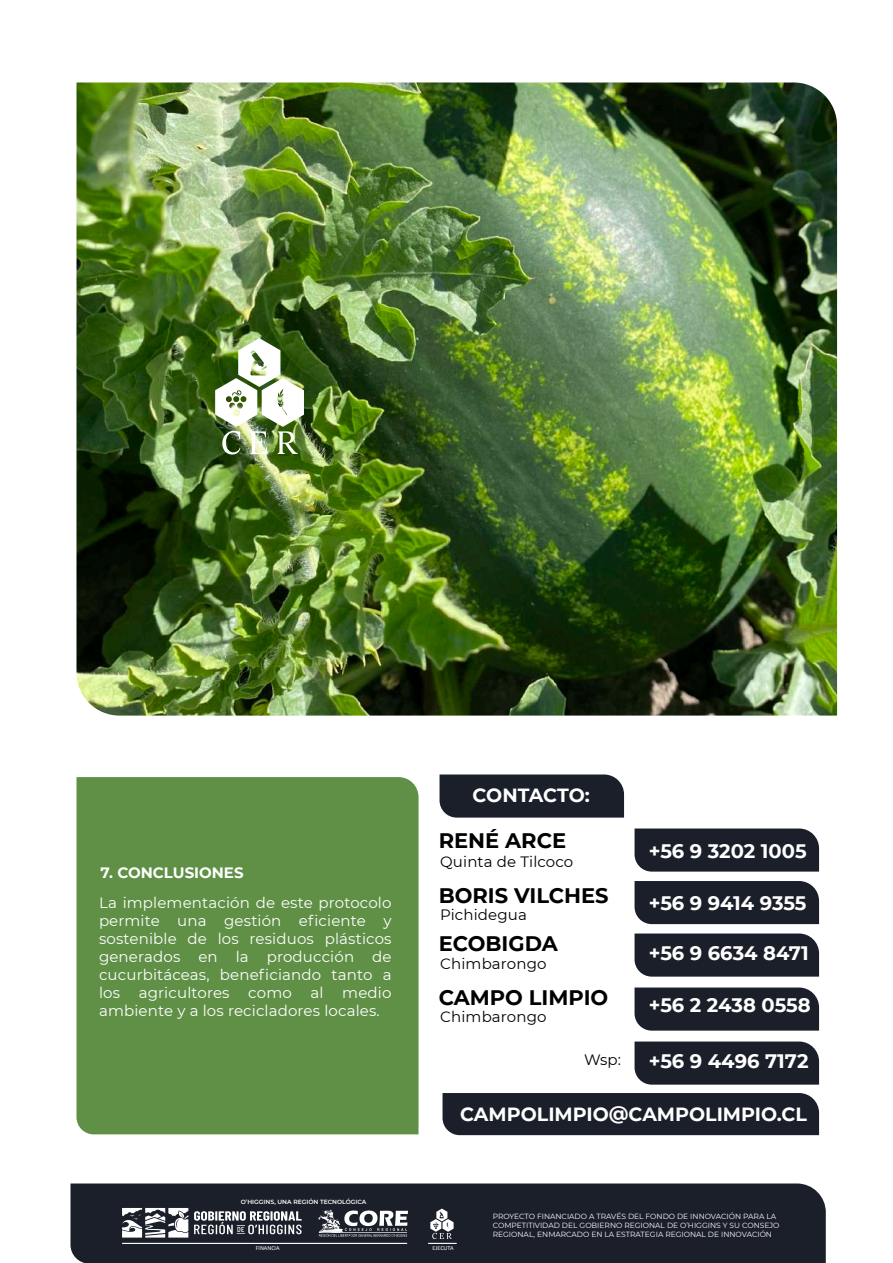
<style>
.page{position:relative;width:893px;height:1263px;background:#fff}
.page>*{position:absolute;margin:0;border:0;box-sizing:border-box;transform-origin:0 0}
.t1{font:700 21px "Montserrat";color:#000001}
.t2{font:700 19.5px "Montserrat";color:#fff}
.t3{font:700 19.05px "Montserrat";color:#fff}
.t4{font:15px/18px "Montserrat";letter-spacing:.01em;color:#fff;text-align:justify}
.t5{font:15px "Montserrat";letter-spacing:.01em;color:#000001}
.t6{font:700 15px "Montserrat";color:#fff}
.t7{font:7.5px/9px "Montserrat";color:#fff}
.t8{font:600 6px "Montserrat";color:#fff}
.t9{font:6px "Calibri";color:#fff}
</style>
<div class="page">
<div style="left:76px;top:777px;width:342px;height:357px;background:#5f9046"></div>
<div style="left:634px;top:828px;width:185px;height:44px;background:#1b1f2a"></div>
<div style="left:634px;top:881px;width:185px;height:43px;background:#1b1f2a"></div>
<div style="left:634px;top:933px;width:185px;height:44px;background:#1b1f2a"></div>
<div style="left:634px;top:987px;width:185px;height:44px;background:#1b1f2a"></div>
<div style="left:634px;top:1041px;width:185px;height:44px;background:#1b1f2a"></div>
<div style="left:440px;top:774px;width:184px;height:44px;background:#1b1f2a"></div>
<div style="left:442px;top:1093px;width:377px;height:42px;background:#1b1f2a"></div>
<img style="left:76px;top:82px;width:761px;height:634px">
<img style="left:215px;top:338px;width:89px;height:116px">
<div style="left:71px;top:1183px;width:755px;height:80px;background:#1b1f2a"></div>
<svg style="left:122px;top:1208px;width:66px;height:29px"></svg>
<svg style="left:194px;top:1211px;width:108px;height:23px"></svg>
<svg style="left:318px;top:1210px;width:90px;height:27px"></svg>
<hr style="left:122px;top:1243px;width:285px;height:1px;background:#fff">
<svg style="left:428px;top:1208px;width:29px;height:36px"></svg>
<p class="t6" style="left:101px;top:862px;width:144px">7. CONCLUSIONES</p>
<p class="t4" style="left:99px;top:893px;width:294px">La implementación de este protocolo permite una gestión eficiente y sostenible de los residuos plásticos generados en la producción de cucurbitáceas, beneficiando tanto a los agricultores como al medio ambiente y a los recicladores locales.</p>
<p class="t8" style="left:241px;top:1197px;width:127px">O’HIGGINS, UNA REGIÓN TECNOLÓGICA</p>
<p class="t3" style="left:473px;top:782px;width:119px">CONTACTO:</p>
<h1 class="t1" style="left:439px;top:825px;width:129px">RENÉ ARCE</h1>
<p class="t5" style="left:440px;top:851px;width:135px">Quinta de Tilcoco</p>
<h1 class="t1" style="left:439px;top:880px;width:171px">BORIS VILCHES</h1>
<h2 class="t2" style="left:649px;top:889px;width:159px">+56 9 9414 9355</h2>
<p class="t5" style="left:440px;top:904px;width:88px">Pichidegua</p>
<h2 class="t2" style="left:649px;top:938px;width:161px">+56 9 6634 8471</h2>
<h2 class="t2" style="left:649px;top:836px;width:159px">+56 9 3202 1005</h2>
<h1 class="t1" style="left:439px;top:928px;width:121px">ECOBIGDA</h1>
<p class="t5" style="left:440px;top:953px;width:108px">Chimbarongo</p>
<h1 class="t1" style="left:439px;top:982px;width:171px">CAMPO LIMPIO</h1>
<p class="t5" style="left:440px;top:1006px;width:108px">Chimbarongo</p>
<p class="t5" style="left:584px;top:1049px;width:38px">Wsp:</p>
<p class="t3" style="left:460px;top:1101px;width:348px">CAMPOLIMPIO@CAMPOLIMPIO.CL</p>
<h2 class="t2" style="left:649px;top:991px;width:164px">+56 2 2438 0558</h2>
<h2 class="t2" style="left:649px;top:1046px;width:161px">+56 9 4496 7172</h2>
<p class="t7" style="left:493px;top:1212px;width:288px">PROYECTO FINANCIADO A TRAVÉS DEL FONDO DE INNOVACIÓN PARA LA<br>COMPETITIVIDAD DEL GOBIERNO REGIONAL DE O’HIGGINS Y SU CONSEJO<br>REGIONAL, ENMARCADO EN LA ESTRATEGIA REGIONAL DE INNOVACIÓN</p>
<p class="t9" style="left:256px;top:1244px;width:25px">FINANCIA</p>
<p class="t9" style="left:433px;top:1244px;width:22px">EJECUTA</p>
</div>
